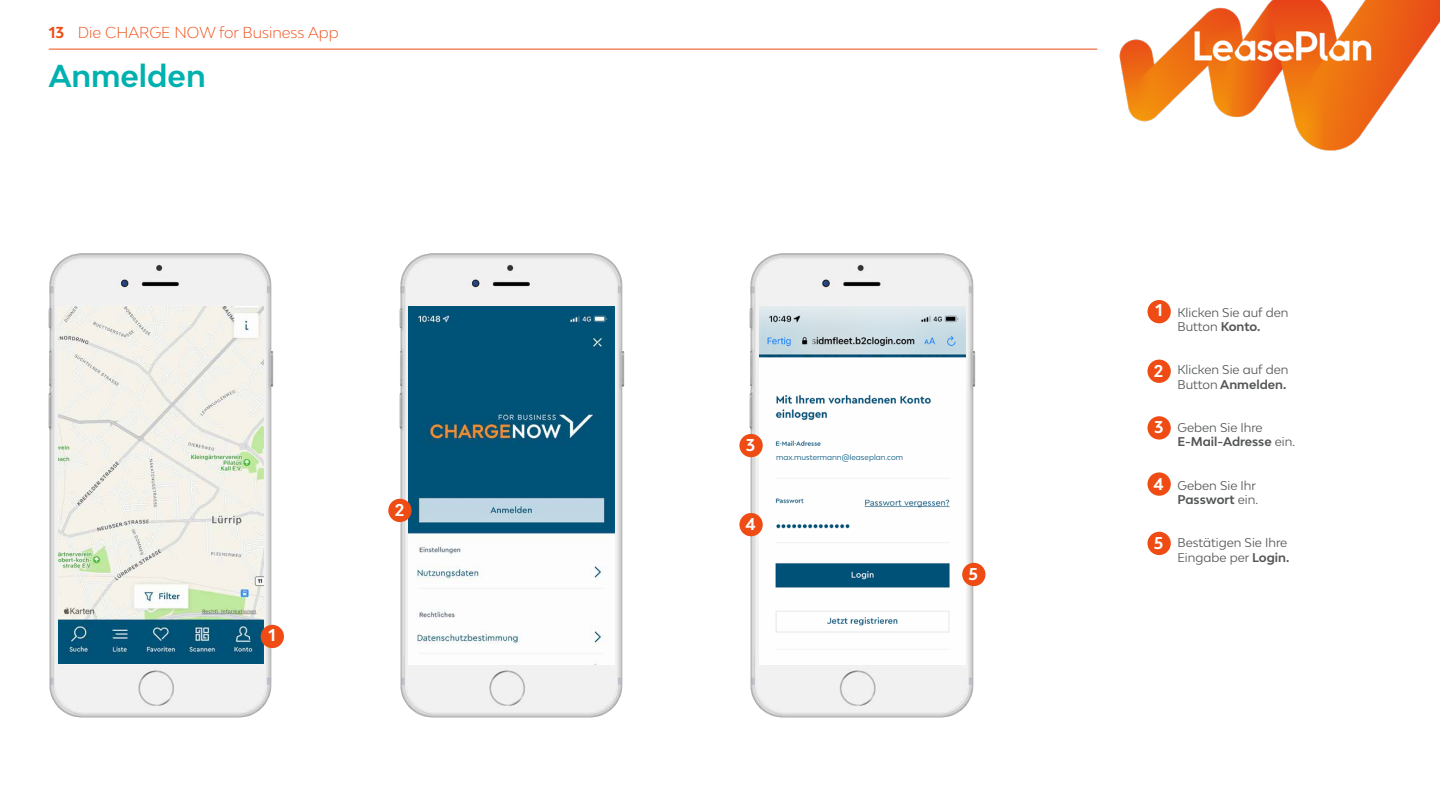
<style>
.page{position:relative;width:1440px;height:810px;background:#fff}
.page>*{position:absolute;margin:0;border:0;box-sizing:border-box;transform-origin:0 0}
.t1{font:700 30px "Lease Plan";color:#00b1af}
.t2{font:700 16.12px "Lease Plan";color:#fff}
.t3{font:300 15px "Lease Plan";color:#ee4c14}
.t4{font:12px/14.4px "Lease Plan";color:#545656}
.t5{font:7.5px "Lease Plan";color:#00567f}
.s1{font-weight:700}
</style>
<div class="page">
<img style="left:750px;top:254px;width:225px;height:464px">
<img style="left:760px;top:306px;width:205px;height:359px">
<img style="left:49px;top:254px;width:225px;height:464px">
<img style="left:58px;top:306px;width:206px;height:358px">
<img style="left:399px;top:254px;width:225px;height:464px">
<img style="left:409px;top:307px;width:205px;height:357px">
<div style="left:388px;top:499px;width:24px;height:23px;background:#ee4c14;border-radius:50%"></div>
<div style="left:739px;top:434px;width:24px;height:23px;background:#ee4c14;border-radius:50%"></div>
<img style="left:1120px;top:0;width:320px;height:151px">
<div style="left:261px;top:625px;width:23px;height:23px;background:#ee4c14;border-radius:50%"></div>
<div style="left:739px;top:513px;width:24px;height:23px;background:#ee4c14;border-radius:50%"></div>
<div style="left:962px;top:563px;width:24px;height:23px;background:#ee4c14;border-radius:50%"></div>
<div style="left:772px;top:454px;width:131px;height:11px;background:#fff"></div>
<div style="left:1147px;top:300px;width:24px;height:23px;background:#ee4c14;border-radius:50%"></div>
<div style="left:1147px;top:360px;width:24px;height:23px;background:#ee4c14;border-radius:50%"></div>
<div style="left:1147px;top:416px;width:24px;height:24px;background:#ee4c14;border-radius:50%"></div>
<div style="left:1147px;top:472px;width:24px;height:24px;background:#ee4c14;border-radius:50%"></div>
<div style="left:1147px;top:532px;width:24px;height:23px;background:#ee4c14;border-radius:50%"></div>
<hr style="left:49px;top:49px;width:1048px;height:1px;background:#ee4c14">
<p class="t3" style="left:49px;top:23px;width:291px"><span class="s1">13</span> Die CHARGE NOW for Business App</p>
<h1 class="t1" style="left:49px;top:57px;width:158px">Anmelden</h1>
<h2 class="t2" style="left:269px;top:625px;width:9px">1</h2>
<h2 class="t2" style="left:395px;top:499px;width:11px">2</h2>
<h2 class="t2" style="left:746px;top:435px;width:11px">3</h2>
<p class="t5" style="left:776px;top:453px;width:128px">max.mustermann@leaseplan.com</p>
<h2 class="t2" style="left:746px;top:514px;width:12px">4</h2>
<h2 class="t2" style="left:969px;top:563px;width:11px">5</h2>
<h2 class="t2" style="left:1156px;top:300px;width:9px">1</h2>
<h2 class="t2" style="left:1154px;top:360px;width:11px">2</h2>
<h2 class="t2" style="left:1154px;top:417px;width:11px">3</h2>
<h2 class="t2" style="left:1154px;top:473px;width:12px">4</h2>
<h2 class="t2" style="left:1154px;top:532px;width:11px">5</h2>
<p class="t4" style="left:1177px;top:305px;width:113px">Klicken Sie auf den<br>Button <span class="s1">Konto.</span></p>
<p class="t4" style="left:1177px;top:363px;width:113px">Klicken Sie auf den<br>Button <span class="s1">Anmelden.</span></p>
<p class="t4" style="left:1177px;top:420px;width:119px">Geben Sie Ihre<br><span class="s1">E-Mail-Adresse</span> ein.</p>
<p class="t4" style="left:1177px;top:478px;width:82px">Geben Sie Ihr<br><span class="s1">Passwort</span> ein.</p>
<p class="t4" style="left:1177px;top:535px;width:113px">Bestätigen Sie Ihre<br>Eingabe per <span class="s1">Login.</span></p>
</div>
